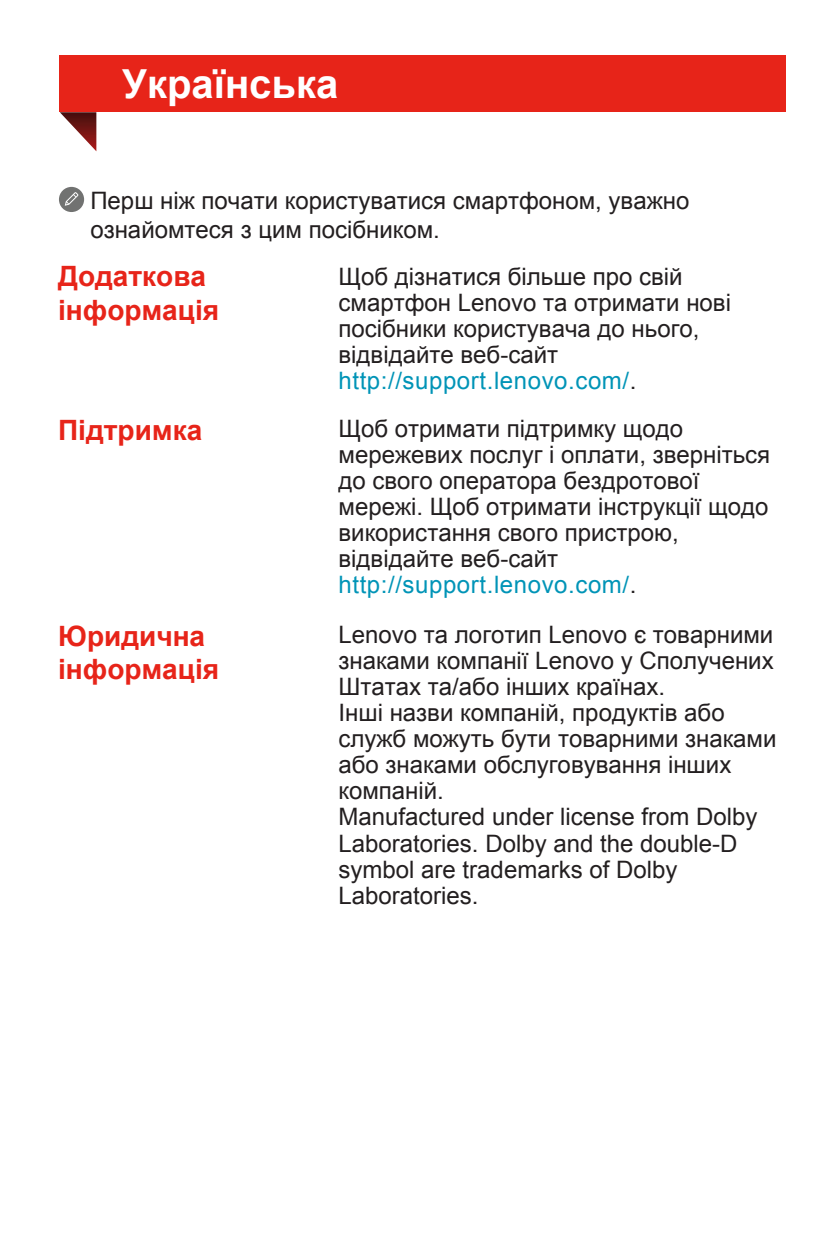
<style>
.page{position:relative;width:839px;height:1247px;background:#fff}
.page>*{position:absolute;margin:0;border:0;box-sizing:border-box;transform-origin:0 0}
.t1{font:700 40px "Arial";color:#fff}
.t2{font:700 28px/33.6px "Arial";color:#e72419}
.t3{font:24px/26px "Arial";color:#231f20}
.s1{color:#0094b7}
</style>
<div class="page">
<svg style="left:60px;top:112px;width:36px;height:39px"></svg>
<div style="left:60px;top:56px;width:725px;height:56px;background:#e72419"></div>
<div style="left:59px;top:187px;width:25px;height:25px;background:#717271;border-radius:50%"></div>
<svg style="left:65px;top:192px;width:13px;height:14px"></svg>
<h1 class="t1" style="left:122px;top:58px;width:218px">Українська</h1>
<p class="t3" style="left:90px;top:187px;width:600px;line-height:28.8px">Перш ніж почати користуватися смартфоном, уважно ознайомтеся з цим посібником.</p>
<p class="t3" style="left:338px;top:263px;width:394px">Щоб дізнатися більше про свій смартфон Lenovo та отримати нові посібники користувача до нього, відвідайте веб-сайт <span class="s1">http://support.lenovo.com/</span>.</p>
<p class="t3" style="left:338px;top:416px;width:433px">Щоб отримати підтримку щодо мережевих послуг і оплати, зверніться до свого оператора бездротової мережі. Щоб отримати інструкції щодо використання свого пристрою, відвідайте веб-сайт <span class="s1">http://support.lenovo.com/</span>.</p>
<p class="t2" style="left:58px;top:620px;width:163px">Юридична інформація</p>
<p class="t3" style="left:338px;top:621px;width:439px">Lenovo та логотип Lenovo є товарними знаками компанії Lenovo у Сполучених<br>Штатах та/або інших країнах.<br>Інші назви компаній, продуктів або служб можуть бути товарними знаками або знаками обслуговування інших компаній.<br>Manufactured under license from Dolby<br>Laboratories. Dolby and the double-D symbol are trademarks of Dolby<br>Laboratories.</p>
<p class="t2" style="left:58px;top:260px;width:163px">Додаткова інформація</p>
<p class="t2" style="left:58px;top:414px;width:146px">Підтримка</p>
</div>
